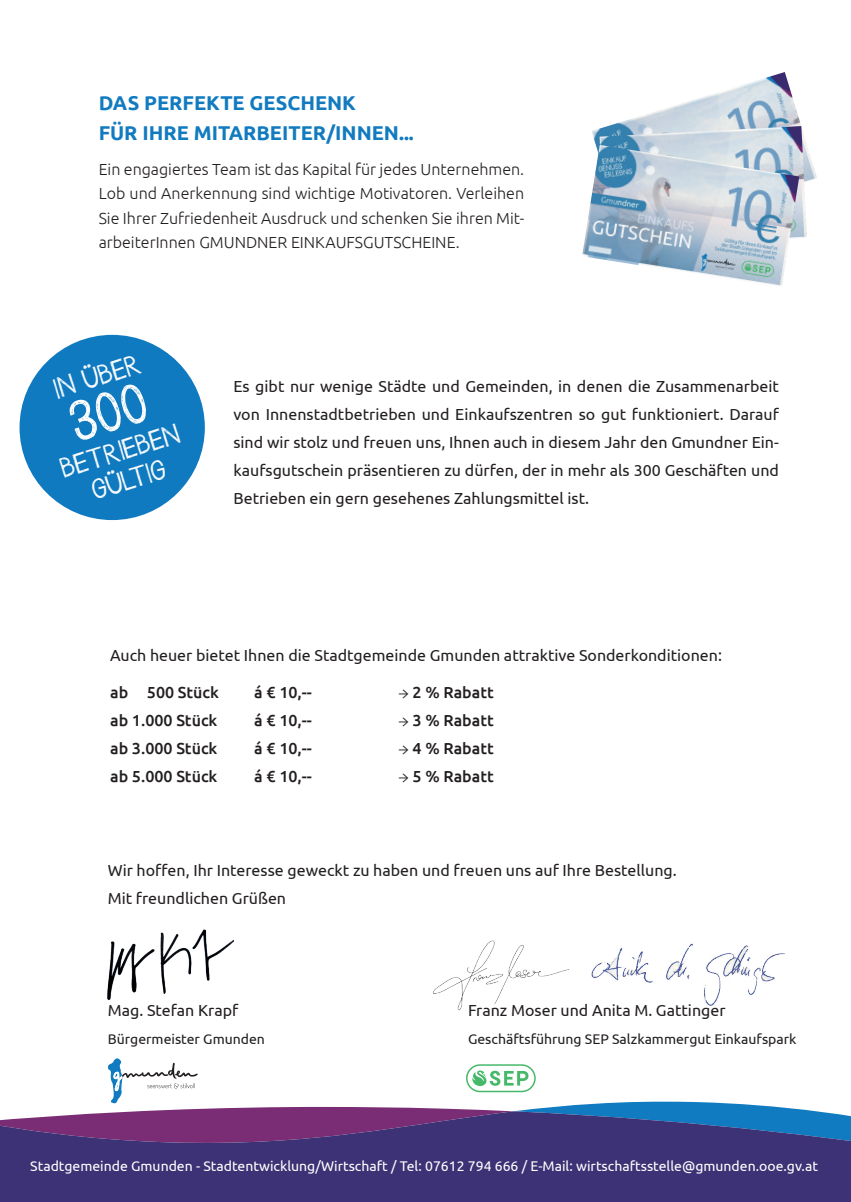
<style>
.page{position:relative;width:851px;height:1202px;background:#fff}
.page>*{position:absolute;margin:0;border:0;box-sizing:border-box;transform-origin:0 0}
.t1{font:22.6px/30.2px "Janda Safeand Sound";color:#fff;text-align:center}
.t2{font:700 20px/30.2px "Ubuntu";color:#127bc0}
.t3{font:16px/28px "Ubuntu";color:#231f20;text-align:justify}
.t4{font:300 16px/24px "Ubuntu";color:#231f20;text-align:justify}
.t5{font:500 16px "Ubuntu";color:#231f20}
.t6{font:14px "Ubuntu";color:#fff}
.t7{font:14px "Ubuntu";color:#231f20}
.s1{font-family:"Minion Pro"}
</style>
<div class="page">
<div style="left:20px;top:335px;width:185px;height:185px;background:#107ac0;border-radius:50%"></div>
<img style="left:591px;top:943px;width:194px;height:64px">
<svg style="left:535px;top:1101px;width:279px;height:10px;fill:#107bc1"></svg>
<svg style="left:0;top:1111px;width:850px;height:91px;background:#3a377a"></svg>
<img style="left:432px;top:940px;width:138px;height:71px">
<img style="left:108px;top:930px;width:126px;height:70px">
<img style="left:592px;top:72px;width:225px;height:110px">
<img style="left:599px;top:126px;width:208px;height:112px">
<img style="left:582px;top:145px;width:217px;height:141px">
<svg style="left:0;top:1058px;width:535px;height:89px"></svg>
<p class="t2" style="left:99px;top:89px;width:316px">DAS PERFEKTE GESCHENK<br>FÜR IHRE MITARBEITER/INNEN...</p>
<p class="t4" style="left:99px;top:159px;width:427px">Ein engagiertes Team ist das Kapital für jedes Unternehmen.<br>Lob und Anerkennung sind wichtige Motivatoren. Verleihen Sie Ihrer Zufriedenheit Ausdruck und schenken Sie ihren Mit&shy;arbeiterInnen GMUNDNER EINKAUFSGUTSCHEINE.</p>
<h1 class="t1" style="left:51px;top:377px;width:90px;rotate:-17deg">IN ÜBER</h1>
<h1 class="t1" style="left:57px;top:456px;width:125px;rotate:-17deg">BETRIEBEN<br>GÜLTIG</h1>
<p class="t3" style="left:233px;top:374px;width:547px">Es gibt nur wenige Städte und Gemeinden, in denen die Zusammenarbeit von Innenstadtbetrieben und Einkaufszentren so gut funktioniert. Darauf sind wir stolz und freuen uns, Ihnen auch in diesem Jahr den Gmundner Ein&shy;kaufsgutschein präsentieren zu dürfen, der in mehr als 300 Geschäften und Betrieben ein gern gesehenes Zahlungsmittel ist.</p>
<p class="t3" style="left:110px;top:642px;width:613px">Auch heuer bietet Ihnen die Stadtgemeinde Gmunden attraktive Sonderkonditionen:</p>
<p class="t5" style="left:110px;top:685px;width:110px">ab 500 Stück</p>
<p class="t5" style="left:254px;top:685px;width:59px">á € 10,--</p>
<p class="t5" style="left:398px;top:685px;width:97px"><span class="s1">→</span> 2 % Rabatt</p>
<p class="t5" style="left:110px;top:713px;width:109px">ab 1.000 Stück</p>
<p class="t5" style="left:254px;top:713px;width:59px">á € 10,--</p>
<p class="t5" style="left:398px;top:713px;width:97px"><span class="s1">→</span> 3 % Rabatt</p>
<p class="t5" style="left:110px;top:741px;width:109px">ab 3.000 Stück</p>
<p class="t5" style="left:254px;top:741px;width:59px">á € 10,--</p>
<p class="t5" style="left:398px;top:741px;width:97px"><span class="s1">→</span> 4 % Rabatt</p>
<p class="t5" style="left:110px;top:769px;width:109px">ab 5.000 Stück</p>
<p class="t5" style="left:254px;top:769px;width:59px">á € 10,--</p>
<p class="t5" style="left:398px;top:769px;width:97px"><span class="s1">→</span> 5 % Rabatt</p>
<p class="t3" style="left:108px;top:856px;width:570px">Wir hoffen, Ihr Interesse geweckt zu haben und freuen uns auf Ihre Bestellung.<br>Mit freundlichen Grüßen</p>
<p class="t3" style="left:108px;top:997px;width:132px">Mag. Stefan Krapf</p>
<p class="t3" style="left:468px;top:997px;width:259px">Franz Moser und Anita M. Gattinger</p>
<p class="t7" style="left:108px;top:1033px;width:159px">Bürgermeister Gmunden</p>
<p class="t7" style="left:468px;top:1033px;width:330px">Geschäftsführung SEP Salzkammergut Einkaufspark</p>
<p class="t6" style="left:30px;top:1159px;width:789px">Stadtgemeinde Gmunden - Stadtentwicklung/Wirtschaft / Tel: 07612 794 666 / E-Mail: wirtschaftsstelle@gmunden.ooe.gv.at</p>
</div>
